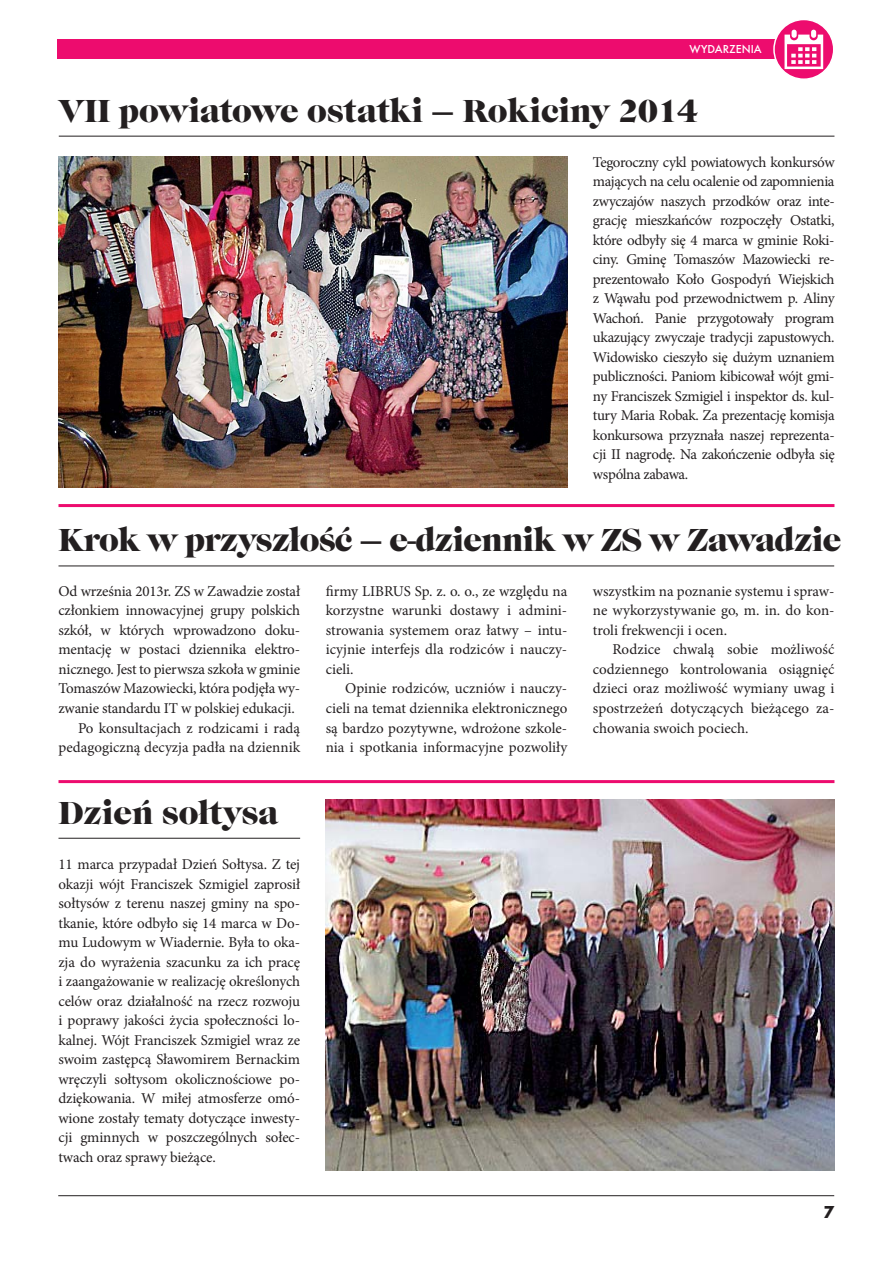
<style>
.page{position:relative;width:893px;height:1263px;background:#fff}
.page>*{position:absolute;margin:0;border:0;box-sizing:border-box;transform-origin:0 0}
.t1{font:33px "Caslon Gra DCE";color:#231f20}
.t2{font:33px "Caslon Gra DCE";letter-spacing:-.02em;color:#231f20}
.t3{font:700 18px "Futura TCE";color:#231f20}
.t4{font:15px/19.5px "Minion Pro";letter-spacing:-.01em;color:#231f20;text-align:justify}
.t5{font:500 12px "Futura TCE";color:#fff}
</style>
<div class="page">
<hr style="left:58px;top:1195px;width:776px;height:1px;background:#231f20">
<div style="left:58px;top:39px;width:718px;height:19px;background:#ed0c6e"></div>
<svg style="left:774px;top:19px;width:60px;height:60px"></svg>
<div style="left:773px;top:19px;width:61px;height:61px;border:2px solid #fff;border-radius:50%"></div>
<svg style="left:784px;top:30px;width:39px;height:39px"></svg>
<img style="left:58px;top:156px;width:509px;height:332px">
<img style="left:326px;top:800px;width:508px;height:370px">
<hr style="left:58px;top:504px;width:776px;height:3px;background:#ed0c6e">
<hr style="left:59px;top:136px;width:775px;height:1px;background:#231f20">
<hr style="left:58px;top:566px;width:776px;height:1px;background:#231f20">
<hr style="left:58px;top:780px;width:776px;height:3px;background:#ed0c6e">
<hr style="left:58px;top:838px;width:242px;height:1px;background:#231f20">
<p class="t5" style="left:689px;top:43px;width:74px">WYDARZENIA</p>
<h1 class="t1" style="left:59px;top:97px;width:640px">VII powiatowe ostatki – Rokiciny 2014</h1>
<p class="t4" style="left:593px;top:154px;width:243px">Tegoroczny cykl powiatowych konkursów mających na celu ocalenie od zapomnienia zwyczajów naszych przodków oraz inte&shy;grację mieszkańców rozpoczęły Ostatki, które odbyły się 4 marca w gminie Roki&shy;ciny. Gminę Tomaszów Mazowiecki re&shy;prezentowało Koło Gospodyń Wiejskich z Wąwału pod przewodnictwem p. Aliny Wachoń. Panie przygotowały program ukazujący zwyczaje tradycji zapustowych.<br>Widowisko cieszyło się dużym uznaniem publiczności. Paniom kibicował wójt gmi&shy;ny Franciszek Szmigiel i inspektor ds. kul&shy;tury Maria Robak. Za prezentację komisja konkursowa przyznała naszej reprezenta&shy;cji II nagrodę. Na zakończenie odbyła się wspólna zabawa.</p>
<h1 class="t2" style="left:58px;top:526px;width:784px">Krok w przyszłość – e-dziennik w ZS w Zawadzie</h1>
<p class="t4" style="left:326px;top:583px;width:243px">firmy LIBRUS Sp. z. o. o., ze względu na korzystne warunki dostawy i admini&shy;strowania systemem oraz łatwy – intu&shy;icyjnie interfejs dla rodziców i nauczy&shy;cieli.</p>
<p class="t4" style="left:326px;top:680px;width:243px;text-indent:20px">Opinie rodziców, uczniów i nauczy&shy;cieli na temat dziennika elektronicznego są bardzo pozytywne, wdrożone szkole&shy;nia i spotkania informacyjne pozwoliły</p>
<p class="t4" style="left:58px;top:583px;width:243px">Od września 2013r. ZS w Zawadzie został</p>
<p class="t4" style="left:58px;top:602px;width:243px">członkiem innowacyjnej grupy polskich</p>
<p class="t4" style="left:58px;top:622px;width:243px">szkół, w których wprowadzono doku-</p>
<p class="t4" style="left:58px;top:641px;width:243px">mentację w postaci dziennika elektro-</p>
<p class="t4" style="left:58px;top:661px;width:243px">nicznego. Jest to pierwsza szkoła w gminie</p>
<p class="t4" style="left:58px;top:680px;width:243px">Tomaszów Mazowiecki, która podjęła wy-</p>
<p class="t4" style="left:58px;top:700px;width:238px">zwanie standardu IT w polskiej edukacji.</p>
<p class="t4" style="left:78px;top:719px;width:224px">Po konsultacjach z rodzicami i radą</p>
<p class="t4" style="left:58px;top:739px;width:243px">pedagogiczną decyzja padła na dziennik</p>
<p class="t4" style="left:593px;top:583px;width:243px">wszystkim na poznanie systemu i spraw&shy;ne wykorzystywanie go, m. in. do kon&shy;troli frekwencji i ocen.</p>
<p class="t4" style="left:593px;top:641px;width:243px;text-indent:19px">Rodzice chwalą sobie możliwość codziennego kontrolowania osiągnięć dzieci oraz możliwość wymiany uwag i spostrzeżeń dotyczących bieżącego za&shy;chowania swoich pociech.</p>
<h1 class="t1" style="left:58px;top:799px;width:221px">Dzień sołtysa</h1>
<p class="t4" style="left:58px;top:856px;width:243px">11 marca przypadał Dzień Sołtysa. Z tej okazji wójt Franciszek Szmigiel zaprosił sołtysów z terenu naszej gminy na spo&shy;tkanie, które odbyło się 14 marca w Do&shy;mu Ludowym w Wiadernie. Była to oka&shy;zja do wyrażenia szacunku za ich pracę i zaangażowanie w realizację określonych celów oraz działalność na rzecz rozwoju i poprawy jakości życia społeczności lo&shy;kalnej. Wójt Franciszek Szmigiel wraz ze swoim zastępcą Sławomirem Bernackim wręczyli sołtysom okolicznościowe po&shy;dziękowania. W miłej atmosferze omó&shy;wione zostały tematy dotyczące inwesty&shy;cji gminnych w poszczególnych sołec&shy;twach oraz sprawy bieżące.</p>
<p class="t3" style="left:823px;top:1205px;width:12px">7</p>
</div>
